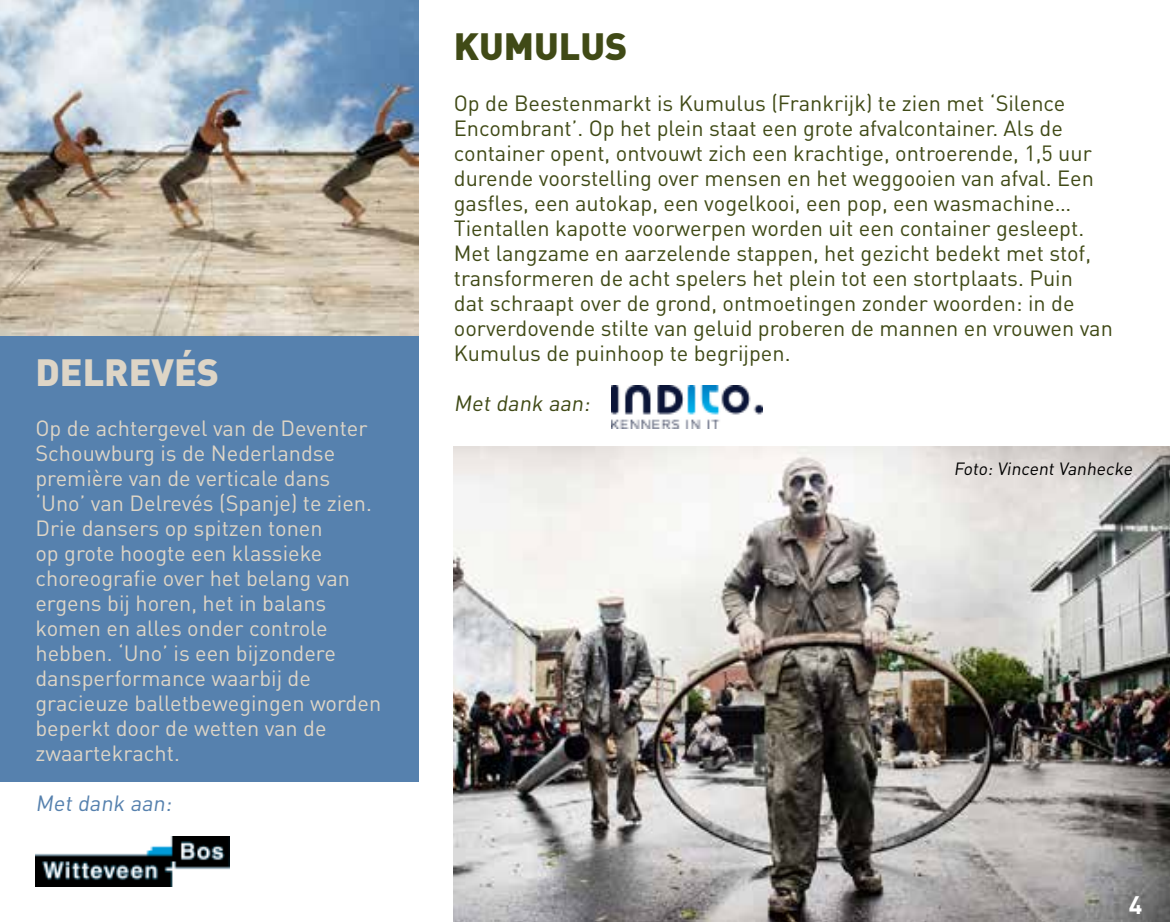
<style>
.page{position:relative;width:1170px;height:922px;background:#fff}
.page>*{position:absolute;margin:0;border:0;box-sizing:border-box;transform-origin:0 0}
.t1{font:900 37.5px "DIN";color:#ded5c6}
.t2{font:900 37.5px "DIN";color:#404a16}
.t3{font:700 25px "DIN";color:#fff}
.t4{font:21.75px/25px "DIN";color:#404a16}
.t5{font:21.75px/25px "DIN";color:#ded5c6}
.t6{font:21.75px "DIN";color:#5681ae}
.t7{font:17.5px "DIN";color:#000}
</style>
<div class="page">
<div style="left:0;top:335px;width:418px;height:446px;background:#5681ae"></div>
<img style="left:611px;top:385px;width:151px;height:43px">
<img style="left:36px;top:836px;width:194px;height:50px">
<img style="left:0;top:0;width:418px;height:335px">
<img style="left:454px;top:446px;width:715px;height:475px">
<h1 class="t1" style="left:35px;top:347px;width:185px">DELREVÉS</h1>
<p class="t5" style="left:35px;top:415px;width:347px">Op de achtergevel van de Deventer<br>Schouwburg is de Nederlandse première van de verticale dans ‘Uno’ van Delrevés (Spanje) te zien.<br>Drie dansers op spitzen tonen<br>op grote hoogte een klassieke choreografie over het belang van ergens bij horen, het in balans komen en alles onder controle hebben. ‘Uno’ is een bijzondere dansperformance waarbij de gracieuze balletbewegingen worden beperkt door de wetten van de zwaartekracht.</p>
<p class="t6" style="left:35px;top:789px;width:141px">Met dank aan:</p>
<h1 class="t2" style="left:454px;top:22px;width:175px">KUMULUS</h1>
<p class="t4" style="left:454px;top:90px;width:660px">Op de Beestenmarkt is Kumulus (Frankrijk) te zien met ‘Silence Encombrant’. Op het plein staat een grote afvalcontainer. Als de container opent, ontvouwt zich een krachtige, ontroerende, 1,5 uur durende voorstelling over mensen en het weggooien van afval. Een gasfles, een autokap, een vogelkooi, een pop, een wasmachine… Tientallen kapotte voorwerpen worden uit een container gesleept.<br>Met langzame en aarzelende stappen, het gezicht bedekt met stof, transformeren de acht spelers het plein tot een stortplaats. Puin<br>dat schraapt over de grond, ontmoetingen zonder woorden: in de oorverdovende stilte van geluid proberen de mannen en vrouwen van Kumulus de puinhoop te begrijpen.</p>
<p class="t4" style="left:454px;top:390px;width:141px">Met dank aan:</p>
<p class="t7" style="left:953px;top:457px;width:183px">Foto: Vincent Vanhecke</p>
<p class="t3" style="left:1128px;top:888px;width:15px">4</p>
</div>
